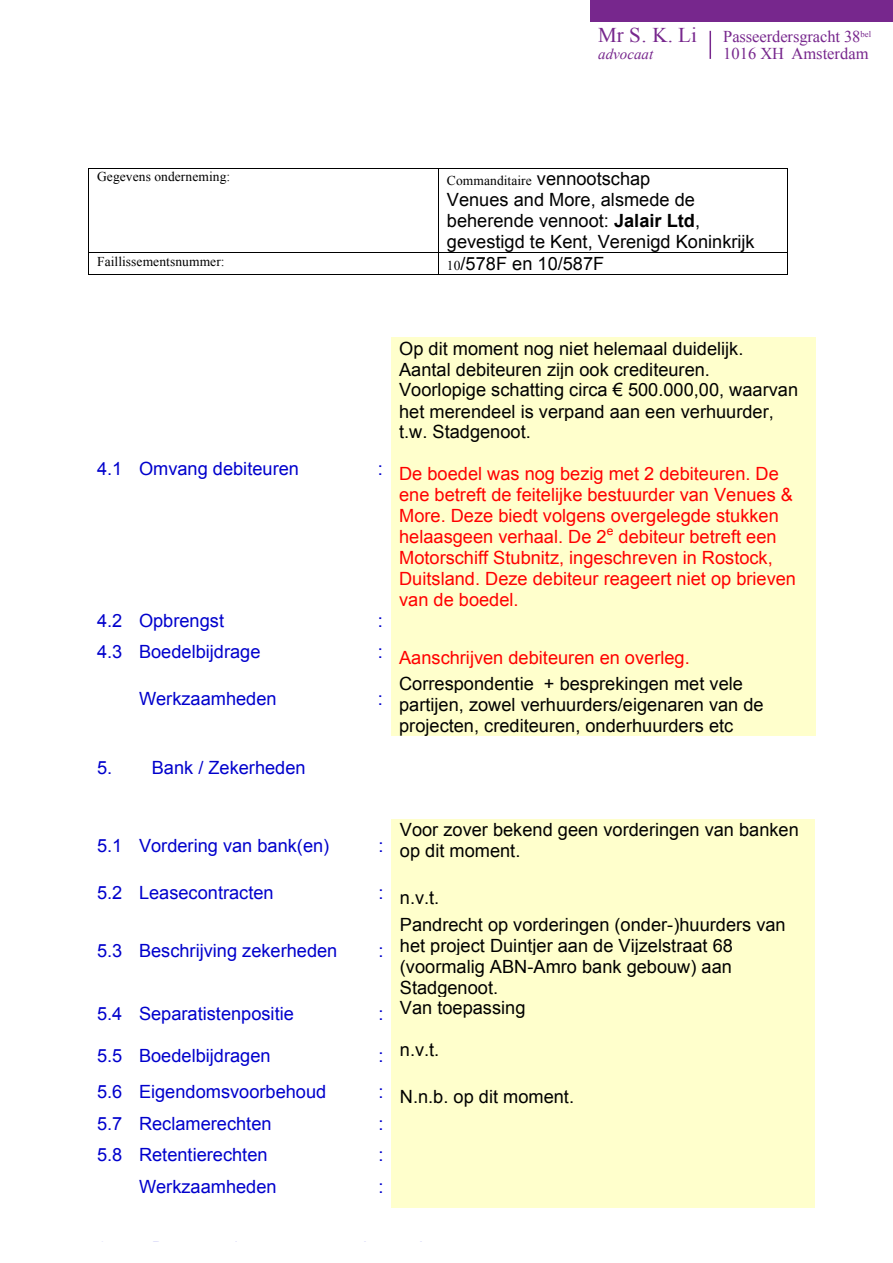
<style>
.page{position:relative;width:893px;height:1263px;background:#fff}
.page>*{position:absolute;margin:0;border:0;box-sizing:border-box;transform-origin:0 0}
.t1{font:21px "Times New Roman";color:#77278d}
.t2{font:18.15px/21px "Arial";color:#000}
.t3{font:18.15px/20.9px "Arial";color:#f00}
.t4{font:18.15px "Arial";color:#00c}
.t5{font:16.5px "Times New Roman";letter-spacing:-.005em;color:#77278d}
.t6{font:italic 15px "Times New Roman";color:#77278d}
.t7{font:13.5px "Times New Roman";letter-spacing:.005em;color:#000}
.t8{font:12px "Arial";color:#f00}
.s1{font-family:"Arial";font-size:18.15px}
.s2{font-weight:700}
.s3{font-family:"Times New Roman";font-size:13.5px}
.s4{color:#00c}
</style>
<div class="page">
<hr style="left:709px;top:31px;width:2px;height:28px;background:#77278d">
<div style="left:590px;top:0;width:303px;height:21px;background:#77278d"></div>
<hr style="left:89px;top:168px;width:349px;height:1px;background:#000">
<hr style="left:439px;top:168px;width:349px;height:1px;background:#000">
<hr style="left:88px;top:169px;width:1px;height:83px;background:#000">
<hr style="left:438px;top:169px;width:1px;height:83px;background:#000">
<hr style="left:788px;top:169px;width:1px;height:83px;background:#000">
<hr style="left:89px;top:252px;width:349px;height:1px;background:#000">
<hr style="left:439px;top:252px;width:349px;height:1px;background:#000">
<svg style="left:88px;top:252px;width:1px;height:23px"></svg>
<hr style="left:89px;top:274px;width:349px;height:1px;background:#000">
<svg style="left:438px;top:252px;width:1px;height:23px"></svg>
<hr style="left:439px;top:274px;width:349px;height:1px;background:#000">
<div style="left:391px;top:338px;width:424px;height:272px;background:#ffc"></div>
<div style="left:391px;top:610px;width:424px;height:32px;background:#ffc"></div>
<div style="left:391px;top:642px;width:424px;height:31px;background:#ffc"></div>
<div style="left:391px;top:673px;width:424px;height:63px;background:#ffc"></div>
<div style="left:391px;top:819px;width:424px;height:63px;background:#ffc"></div>
<div style="left:391px;top:882px;width:424px;height:32px;background:#ffc"></div>
<div style="left:391px;top:914px;width:424px;height:84px;background:#ffc"></div>
<div style="left:391px;top:998px;width:424px;height:41px;background:#ffc"></div>
<div style="left:391px;top:1039px;width:424px;height:42px;background:#ffc"></div>
<div style="left:391px;top:1081px;width:424px;height:32px;background:#ffc"></div>
<div style="left:391px;top:1113px;width:424px;height:31px;background:#ffc"></div>
<div style="left:391px;top:1144px;width:424px;height:32px;background:#ffc"></div>
<div style="left:391px;top:1176px;width:424px;height:31px;background:#ffc"></div>
<p class="t1" style="left:598px;top:21px;width:100px">Mr S. K. Li</p>
<p class="t5" style="left:723px;top:25px;width:149px">Passeerdersgracht 38<sup>bel</sup></p>
<p class="t6" style="left:598px;top:44px;width:56px">advocaat</p>
<p class="t5" style="left:723px;top:42px;width:147px">1016 XH Amsterdam</p>
<p class="t7" style="left:97px;top:168px;width:135px">Gegevens onderneming:</p>
<p class="t7" style="left:447px;top:172px;width:205px">Commanditaire <span class="s1">vennootschap</span></p>
<p class="t2" style="left:447px;top:190px;width:309px">Venues and More, alsmede de beherende vennoot: <span class="s2">Jalair Ltd</span>, gevestigd te Kent, Verenigd Koninkrijk</p>
<p class="t7" style="left:97px;top:252px;width:129px">Faillissementsnummer:</p>
<p class="t2" style="left:447px;top:253px;width:159px"><span class="s3">10</span>/578F en 10/587F</p>
<p class="t4" style="left:97px;top:457px;width:203px">4.1 Omvang debiteuren</p>
<p class="t4" style="left:378px;top:457px;width:7px">:</p>
<p class="t2" style="left:399px;top:338px;width:400px">Op dit moment nog niet helemaal duidelijk.<br>Aantal debiteuren zijn ook crediteuren.<br>Voorlopige schatting circa € 500.000,00, waarvan het merendeel is verpand aan een verhuurder, t.w. Stadgenoot.</p>
<p class="t3" style="left:399px;top:464px;width:395px">De boedel was nog bezig met 2 debiteuren. De ene betreft de feitelijke bestuurder van Venues &amp; More. Deze biedt volgens overgelegde stukken helaasgeen verhaal. De 2</p>
<p class="t8" style="left:607px;top:522px;width:8px">e</p>
<p class="t3" style="left:399px;top:526px;width:398px;text-indent:219px">debiteur betreft een Motorschiff Stubnitz, ingeschreven in Rostock, Duitsland. Deze debiteur reageert niet op brieven van de boedel.</p>
<p class="t4" style="left:97px;top:608px;width:128px">4.2 Opbrengst</p>
<p class="t4" style="left:378px;top:608px;width:7px">:</p>
<p class="t4" style="left:97px;top:640px;width:165px">4.3 Boedelbijdrage</p>
<p class="t3" style="left:378px;top:647px;width:314px"><sup>:</sup> Aanschrijven debiteuren en overleg.</p>
<p class="t4" style="left:139px;top:687px;width:139px">Werkzaamheden</p>
<p class="t4" style="left:378px;top:687px;width:7px">:</p>
<p class="t2" style="left:399px;top:673px;width:366px">Correspondentie + besprekingen met vele partijen, zowel verhuurders/eigenaren van de projecten, crediteuren, onderhuurders etc</p>
<p class="t4" style="left:97px;top:755px;width:210px">5. Bank / Zekerheden</p>
<p class="t4" style="left:97px;top:834px;width:234px">5.1 Vordering van bank(en)</p>
<p class="t4" style="left:378px;top:834px;width:7px">:</p>
<p class="t2" style="left:400px;top:819px;width:400px">Voor zover bekend geen vorderingen van banken op dit moment.</p>
<p class="t4" style="left:97px;top:881px;width:178px">5.2 Leasecontracten</p>
<p class="t2" style="left:378px;top:888px;width:62px"><sup>:</sup> n.v.t.</p>
<p class="t4" style="left:97px;top:939px;width:242px">5.3 Beschrijving zekerheden</p>
<p class="t4" style="left:378px;top:939px;width:7px">:</p>
<p class="t2" style="left:400px;top:914px;width:387px">Pandrecht op vorderingen (onder-)huurders van het project Duintjer aan de Vijzelstraat 68 (voormalig ABN-Amro bank gebouw) aan Stadgenoot.</p>
<p class="t4" style="left:97px;top:1002px;width:198px">5.4 Separatistenpositie</p>
<p class="t2" style="left:378px;top:998px;width:149px"><span class="s4">:</span> Van toepassing</p>
<p class="t4" style="left:97px;top:1043px;width:175px">5.5 Boedelbijdragen</p>
<p class="t2" style="left:378px;top:1040px;width:62px"><span class="s4">:</span> n.v.t.</p>
<p class="t4" style="left:97px;top:1080px;width:231px">5.6 Eigendomsvoorbehoud</p>
<p class="t2" style="left:378px;top:1087px;width:197px"><sup>:</sup> N.n.b. op dit moment.</p>
<p class="t4" style="left:97px;top:1111px;width:176px">5.7 Reclamerechten</p>
<p class="t4" style="left:378px;top:1111px;width:7px">:</p>
<p class="t4" style="left:97px;top:1143px;width:172px">5.8 Retentierechten</p>
<p class="t4" style="left:378px;top:1143px;width:7px">:</p>
<p class="t4" style="left:139px;top:1174px;width:139px">Werkzaamheden</p>
<p class="t4" style="left:378px;top:1174px;width:7px">:</p>
</div>
